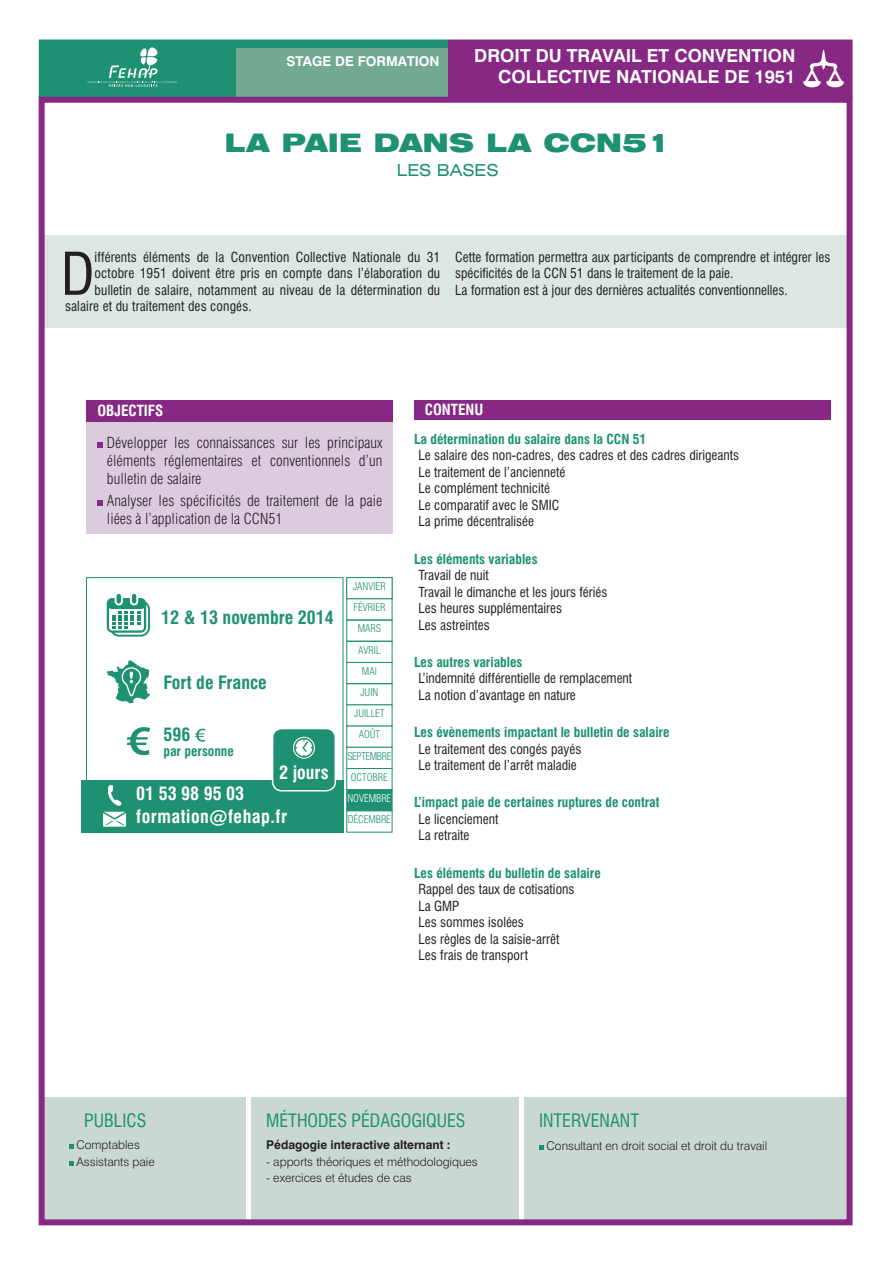
<style>
.page{position:relative;width:893px;height:1263px;background:#fff}
.page>*{position:absolute;margin:0;border:0;box-sizing:border-box;transform-origin:0 0}
.CORP_1{font:condensed 57.45px "Swiss 721 BT";color:#231f20}
.GRAND_TITRE{font:900 expanded 25.5px "Swiss 721 BT";color:#1d9172}
.t1{font:700 18px/21.6px "Swiss 721 BT";color:#fff;text-align:right}
.t2{font:condensed 18px "Swiss 721 BT";color:#1d9172}
.t3{font:700 condensed 18px "Swiss 721 BT";letter-spacing:.03em;color:#fff}
.t4{font:700 condensed 18px "Swiss 721 BT";color:#1d9172}
.SS_TITRE{font:expanded 16.5px "Swiss 721 BT";color:#1d9172}
.CORPOBJ{font:300 condensed 15px/18px "Swiss 721 BT";color:#231f20;text-align:justify}
.t5{font:700 condensed 15px "Swiss 721 BT";color:#fff}
.CORP_CONTENU{font:condensed 13.5px "Swiss 721 BT";color:#231f20}
.CORP_1-2{font:condensed 13.5px/16.5px "Swiss 721 BT";letter-spacing:.01em;color:#231f20}
.TITRE_CONTENU{font:700 condensed 13.5px "Swiss 721 BT";color:#1d9172}
.t6{font:700 13.5px "Swiss 721 BT";color:#fff}
.CORP_BANDEAU_DU_BAS{font:300 12px "Swiss 721 BT";color:#231f20}
.CORP_BANDEAU_DU_BAS-2{font:700 12px "Swiss 721 BT";color:#231f20}
.t7{font:300 condensed 10.5px "Swiss 721 BT";color:#1d9172}
.t8{font:300 condensed 10.5px "Swiss 721 BT";letter-spacing:-.04em;color:#1d9172}
.t9{font:300 condensed 10.5px "Swiss 721 BT";letter-spacing:-.01em;color:#fff}
</style>
<div class="page">
<div style="left:43px;top:1097px;width:203px;height:123px;background:#c9d9d1"></div>
<div style="left:251px;top:1097px;width:268px;height:123px;background:#c9d9d1"></div>
<div style="left:524px;top:1097px;width:326px;height:123px;background:#c9d9d1"></div>
<div style="left:40px;top:235px;width:810px;height:92px;background:#dde7e1"></div>
<div style="left:414px;top:400px;width:417px;height:20px;background:#872885"></div>
<div style="left:87px;top:421px;width:306px;height:113px;background:#dccbdf"></div>
<svg style="left:97px;top:442px;width:6px;height:6px"></svg>
<svg style="left:97px;top:500px;width:6px;height:6px"></svg>
<div style="left:87px;top:400px;width:306px;height:21px;background:#872885"></div>
<svg style="left:69px;top:1145px;width:4px;height:4px"></svg>
<svg style="left:69px;top:1161px;width:4px;height:4px"></svg>
<svg style="left:539px;top:1145px;width:4px;height:5px"></svg>
<svg style="left:346px;top:577px;width:47px;height:256px"></svg>
<div style="left:39px;top:40px;width:409px;height:58px;background:#1d9172"></div>
<div style="left:448px;top:40px;width:405px;height:58px;background:#872885"></div>
<svg style="left:88px;top:46px;width:89px;height:41px"></svg>
<div style="left:236px;top:48px;width:212px;height:49px;background:#73a993"></div>
<svg style="left:803px;top:50px;width:41px;height:37px"></svg>
<svg style="left:86px;top:577px;width:258px;height:245px"></svg>
<svg style="left:107px;top:660px;width:43px;height:43px"></svg>
<svg style="left:127px;top:727px;width:23px;height:28px"></svg>
<svg style="left:195px;top:729px;width:10px;height:13px"></svg>
<svg style="left:107px;top:594px;width:43px;height:43px"></svg>
<div style="left:81px;top:780px;width:262px;height:52px;background:#1d9172"></div>
<svg style="left:107px;top:785px;width:15px;height:21px"></svg>
<svg style="left:103px;top:812px;width:23px;height:15px"></svg>
<div style="left:273px;top:728px;width:62px;height:63px;background:#1d9172;border-radius:9px"></div>
<div style="left:272px;top:728px;width:64px;height:63px;border:2px solid #fff;border-radius:9px"></div>
<svg style="left:293px;top:737px;width:22px;height:22px"></svg>
<div style="left:39px;top:97px;width:814px;height:1128px;border:6px solid #872885"></div>
<p class="t6" style="left:286px;top:53px;width:155px">STAGE DE FORMATION</p>
<p class="t1" style="left:474px;top:44px;width:323px">DROIT DU TRAVAIL ET CONVENTION<br>COLLECTIVE NATIONALE DE 1951</p>
<p class="GRAND_TITRE" style="left:224px;top:127px;width:448px">LA PAIE DANS LA CCN51</p>
<p class="SS_TITRE" style="left:397px;top:160px;width:103px">LES BASES</p>
<p class="CORP_1" style="left:61px;top:239px;width:35px">D</p>
<p class="CORP_1-2" style="left:95px;top:249px;width:347px">ifférents éléments de la Convention Collective Nationale du 31</p>
<p class="CORP_1-2" style="left:95px;top:265px;width:347px">octobre 1951 doivent être pris en compte dans l’élaboration du</p>
<p class="CORP_1-2" style="left:95px;top:282px;width:347px">bulletin de salaire, notamment au niveau de la détermination du</p>
<p class="CORP_1-2" style="left:65px;top:298px;width:188px">salaire et du traitement des congés.</p>
<p class="CORP_1-2" style="left:455px;top:249px;width:377px">Cette formation permettra aux participants de comprendre et intégrer les spécificités de la CCN 51 dans le traitement de la paie.</p>
<p class="CORP_1-2" style="left:455px;top:282px;width:334px">La formation est à jour des dernières actualités conventionnelles.</p>
<p class="t5" style="left:97px;top:401px;width:68px">OBJECTIFS</p>
<p class="CORPOBJ" style="left:107px;top:433px;width:277px">Développer les connaissances sur les principaux éléments réglementaires et conventionnels d’un bulletin de salaire</p>
<p class="CORPOBJ" style="left:107px;top:492px;width:277px">Analyser les spécificités de traitement de la paie liées à l’application de la CCN51</p>
<p class="t4" style="left:161px;top:607px;width:174px">12 &amp; 13 novembre 2014</p>
<p class="t4" style="left:163px;top:671px;width:105px">Fort de France</p>
<p class="t4" style="left:163px;top:724px;width:28px">596</p>
<p class="TITRE_CONTENU" style="left:163px;top:743px;width:72px">par personne</p>
<p class="t3" style="left:279px;top:761px;width:51px">2 jours</p>
<p class="t3" style="left:136px;top:782px;width:109px">01 53 98 95 03</p>
<p class="t3" style="left:136px;top:806px;width:152px">formation@fehap.fr</p>
<p class="t7" style="left:353px;top:580px;width:34px">JANVIER</p>
<p class="t7" style="left:353px;top:601px;width:34px">FÉVRIER</p>
<p class="t7" style="left:358px;top:622px;width:25px">MARS</p>
<p class="t7" style="left:358px;top:643px;width:24px">AVRIL</p>
<p class="t7" style="left:362px;top:665px;width:16px">MAI</p>
<p class="t7" style="left:360px;top:686px;width:19px">JUIN</p>
<p class="t7" style="left:354px;top:707px;width:32px">JUILLET</p>
<p class="t7" style="left:359px;top:728px;width:23px">AOÛT</p>
<p class="t8" style="left:347px;top:749px;width:46px">SEPTEMBRE</p>
<p class="t7" style="left:351px;top:771px;width:39px">OCTOBRE</p>
<p class="t9" style="left:347px;top:792px;width:45px">NOVEMBRE</p>
<p class="t7" style="left:348px;top:813px;width:45px">DÉCEMBRE</p>
<p class="t5" style="left:425px;top:401px;width:60px">CONTENU</p>
<p class="TITRE_CONTENU" style="left:414px;top:431px;width:233px">La détermination du salaire dans la CCN 51</p>
<p class="CORP_CONTENU" style="left:418px;top:447px;width:322px">Le salaire des non-cadres, des cadres et des cadres dirigeants</p>
<p class="CORP_CONTENU" style="left:418px;top:464px;width:148px">Le traitement de l’ancienneté</p>
<p class="CORP_CONTENU" style="left:418px;top:480px;width:133px">Le complément technicité</p>
<p class="CORP_CONTENU" style="left:418px;top:497px;width:142px">Le comparatif avec le SMIC</p>
<p class="CORP_CONTENU" style="left:418px;top:513px;width:117px">La prime décentralisée</p>
<p class="TITRE_CONTENU" style="left:414px;top:550px;width:125px">Les éléments variables</p>
<p class="CORP_CONTENU" style="left:418px;top:567px;width:72px">Travail de nuit</p>
<p class="CORP_CONTENU" style="left:418px;top:583px;width:190px">Travail le dimanche et les jours fériés</p>
<p class="CORP_CONTENU" style="left:418px;top:600px;width:145px">Les heures supplémentaires</p>
<p class="CORP_CONTENU" style="left:418px;top:616px;width:73px">Les astreintes</p>
<p class="TITRE_CONTENU" style="left:414px;top:654px;width:110px">Les autres variables</p>
<p class="CORP_CONTENU" style="left:418px;top:670px;width:215px">L’indemnité différentielle de remplacement</p>
<p class="CORP_CONTENU" style="left:418px;top:687px;width:159px">La notion d’avantage en nature</p>
<p class="TITRE_CONTENU" style="left:414px;top:724px;width:257px">Les évènements impactant le bulletin de salaire</p>
<p class="CORP_CONTENU" style="left:418px;top:740px;width:164px">Le traitement des congés payés</p>
<p class="CORP_CONTENU" style="left:418px;top:757px;width:160px">Le traitement de l’arrêt maladie</p>
<p class="TITRE_CONTENU" style="left:414px;top:794px;width:247px">L’impact paie de certaines ruptures de contrat</p>
<p class="CORP_CONTENU" style="left:418px;top:811px;width:82px">Le licenciement</p>
<p class="CORP_CONTENU" style="left:418px;top:827px;width:52px">La retraite</p>
<p class="TITRE_CONTENU" style="left:414px;top:864px;width:188px">Les éléments du bulletin de salaire</p>
<p class="CORP_CONTENU" style="left:418px;top:881px;width:158px">Rappel des taux de cotisations</p>
<p class="CORP_CONTENU" style="left:418px;top:897px;width:42px">La GMP</p>
<p class="CORP_CONTENU" style="left:418px;top:914px;width:107px">Les sommes isolées</p>
<p class="CORP_CONTENU" style="left:418px;top:930px;width:142px">Les règles de la saisie-arrêt</p>
<p class="CORP_CONTENU" style="left:418px;top:947px;width:111px">Les frais de transport</p>
<p class="t2" style="left:84px;top:1110px;width:64px">PUBLICS</p>
<p class="CORP_BANDEAU_DU_BAS" style="left:77px;top:1137px;width:65px">Comptables</p>
<p class="CORP_BANDEAU_DU_BAS" style="left:77px;top:1154px;width:80px">Assistants paie</p>
<p class="t2" style="left:266px;top:1110px;width:201px">MÉTHODES PÉDAGOGIQUES</p>
<p class="CORP_BANDEAU_DU_BAS-2" style="left:266px;top:1137px;width:186px">Pédagogie interactive alternant :</p>
<p class="CORP_BANDEAU_DU_BAS" style="left:266px;top:1154px;width:213px">- apports théoriques et méthodologiques</p>
<p class="CORP_BANDEAU_DU_BAS" style="left:266px;top:1170px;width:147px">- exercices et études de cas</p>
<p class="t2" style="left:539px;top:1110px;width:101px">INTERVENANT</p>
<p class="CORP_BANDEAU_DU_BAS" style="left:547px;top:1138px;width:222px">Consultant en droit social et droit du travail</p>
</div>
